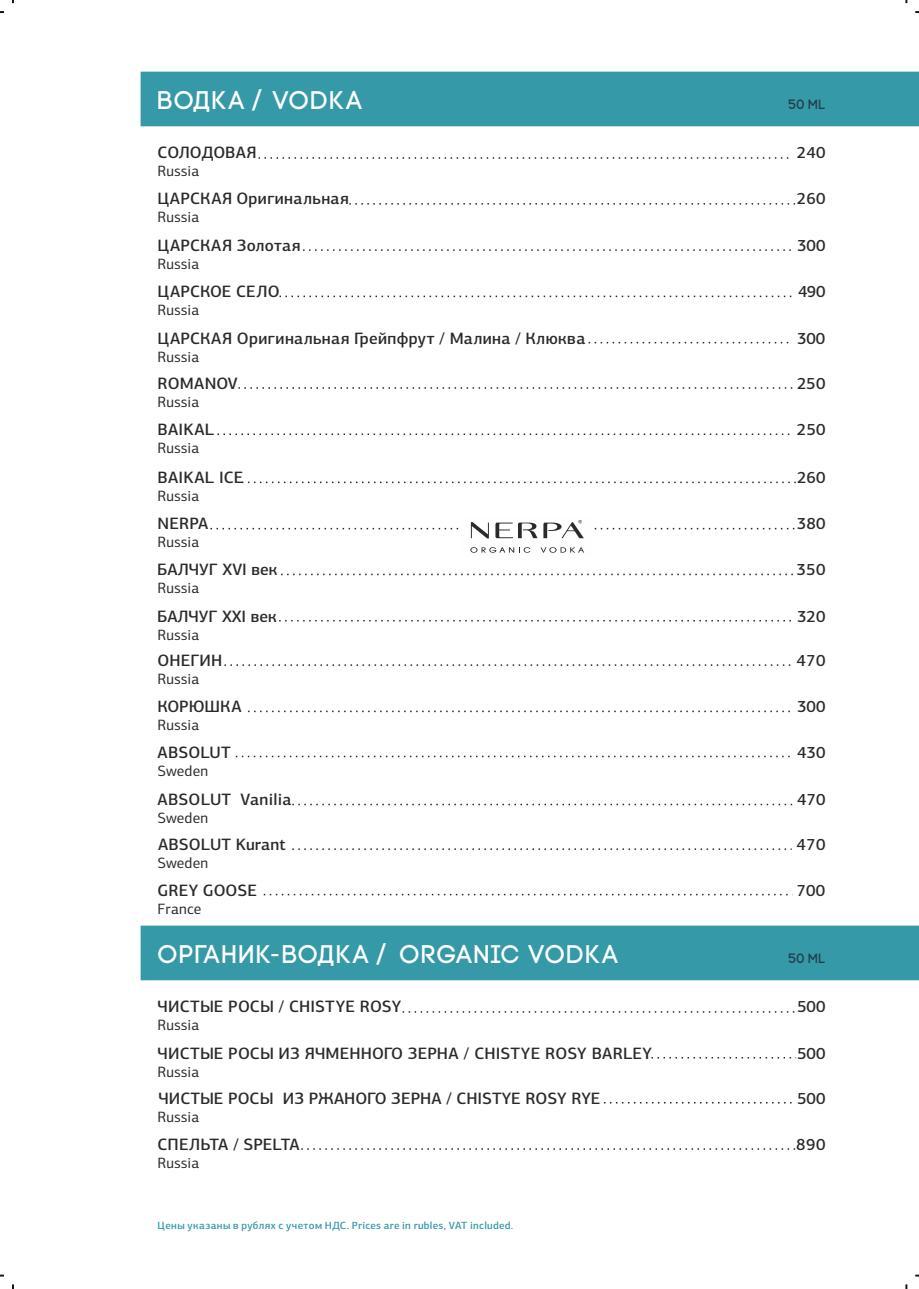
<style>
.page{position:relative;width:919px;height:1289px;background:#fff}
.page>*{position:absolute;margin:0;border:0;box-sizing:border-box;transform-origin:0 0}
.t1{font:25.5px "Code Pro";letter-spacing:.04em;color:#fefefe}
.t2{font:500 16.5px "PF Agora Sans Pro";letter-spacing:.01em;color:#2b2a29}
.t3{font:500 16.5px "PF Agora Sans Pro";letter-spacing:.03em;color:#2b2a29}
.t4{font:15px "PF Agora Sans Pro";color:#2b2a29}
.t5{font:13.5px "Code Pro";letter-spacing:.03em;color:#233c4b}
.t6{font:500 10.5px "PF Agora Sans Pro";letter-spacing:.03em;color:#3599a7}
</style>
<div class="page">
<div style="left:141px;top:72px;width:777px;height:54px;background:#3599a7"></div>
<svg style="left:210px;top:520px;width:585px;height:18px"></svg>
<svg style="left:470px;top:547px;width:60px;height:5px"></svg>
<svg style="left:540px;top:547px;width:44px;height:5px"></svg>
<svg style="left:258px;top:157px;width:531px;height:2px"></svg>
<svg style="left:349px;top:203px;width:447px;height:2px"></svg>
<svg style="left:303px;top:249px;width:488px;height:2px"></svg>
<svg style="left:279px;top:295px;width:513px;height:3px"></svg>
<svg style="left:588px;top:341px;width:201px;height:3px"></svg>
<svg style="left:217px;top:433px;width:573px;height:2px"></svg>
<svg style="left:238px;top:387px;width:555px;height:2px"></svg>
<svg style="left:241px;top:481px;width:555px;height:3px"></svg>
<svg style="left:224px;top:664px;width:567px;height:2px"></svg>
<svg style="left:248px;top:710px;width:542px;height:3px"></svg>
<svg style="left:235px;top:755px;width:555px;height:3px"></svg>
<svg style="left:263px;top:893px;width:530px;height:3px"></svg>
<svg style="left:292px;top:803px;width:501px;height:3px"></svg>
<svg style="left:292px;top:848px;width:500px;height:2px"></svg>
<div style="left:141px;top:925px;width:777px;height:55px;background:#3599a7"></div>
<svg style="left:402px;top:1011px;width:393px;height:2px"></svg>
<svg style="left:651px;top:1057px;width:146px;height:2px"></svg>
<svg style="left:301px;top:1148px;width:495px;height:2px"></svg>
<svg style="left:281px;top:573px;width:512px;height:3px"></svg>
<svg style="left:279px;top:620px;width:512px;height:2px"></svg>
<svg style="left:603px;top:1102px;width:189px;height:2px"></svg>
<h1 class="t1" style="left:158px;top:90px;width:207px">ВОДКА / VODKA</h1>
<p class="t5" style="left:788px;top:99px;width:39px">50 ML</p>
<p class="t2" style="left:158px;top:146px;width:101px">СОЛОДОВАЯ</p>
<p class="t2" style="left:796px;top:146px;width:30px">240</p>
<p class="t4" style="left:158px;top:165px;width:43px">Russia</p>
<p class="t3" style="left:158px;top:192px;width:193px">ЦАРСКАЯ Оригинальная</p>
<p class="t2" style="left:796px;top:192px;width:30px">260</p>
<p class="t4" style="left:158px;top:211px;width:43px">Russia</p>
<p class="t2" style="left:158px;top:238px;width:144px">ЦАРСКАЯ Золотая</p>
<p class="t2" style="left:797px;top:238px;width:30px">300</p>
<p class="t4" style="left:158px;top:257px;width:43px">Russia</p>
<p class="t2" style="left:158px;top:285px;width:123px">ЦАРСКОЕ СЕЛО</p>
<p class="t2" style="left:798px;top:285px;width:29px">490</p>
<p class="t4" style="left:158px;top:304px;width:43px">Russia</p>
<p class="t2" style="left:158px;top:331px;width:429px">ЦАРСКАЯ Оригинальная Грейпфрут / Малина / Клюква</p>
<p class="t2" style="left:797px;top:331px;width:30px">300</p>
<p class="t4" style="left:158px;top:350px;width:43px">Russia</p>
<p class="t2" style="left:158px;top:376px;width:82px">ROMANOV</p>
<p class="t2" style="left:797px;top:376px;width:30px">250</p>
<p class="t4" style="left:158px;top:396px;width:43px">Russia</p>
<p class="t2" style="left:158px;top:423px;width:58px">BAIKAL</p>
<p class="t2" style="left:796px;top:423px;width:30px">250</p>
<p class="t4" style="left:158px;top:442px;width:43px">Russia</p>
<p class="t2" style="left:158px;top:470px;width:87px">BAIKAL ICE</p>
<p class="t2" style="left:797px;top:470px;width:30px">260</p>
<p class="t4" style="left:158px;top:489px;width:43px">Russia</p>
<p class="t2" style="left:158px;top:516px;width:52px">NERPA</p>
<p class="t2" style="left:796px;top:516px;width:30px">380</p>
<p class="t4" style="left:158px;top:536px;width:43px">Russia</p>
<p class="t2" style="left:158px;top:563px;width:121px">БАЛЧУГ ХVI век</p>
<p class="t2" style="left:796px;top:563px;width:30px">350</p>
<p class="t4" style="left:158px;top:582px;width:43px">Russia</p>
<p class="t2" style="left:158px;top:609px;width:120px">БАЛЧУГ ХXI век</p>
<p class="t2" style="left:797px;top:609px;width:30px">320</p>
<p class="t4" style="left:158px;top:628px;width:43px">Russia</p>
<p class="t2" style="left:158px;top:653px;width:66px">ОНЕГИН</p>
<p class="t2" style="left:796px;top:653px;width:30px">470</p>
<p class="t4" style="left:158px;top:672px;width:43px">Russia</p>
<p class="t2" style="left:158px;top:700px;width:86px">КОРЮШКА</p>
<p class="t2" style="left:797px;top:700px;width:30px">300</p>
<p class="t4" style="left:158px;top:719px;width:43px">Russia</p>
<p class="t2" style="left:158px;top:746px;width:75px">ABSOLUT</p>
<p class="t2" style="left:797px;top:746px;width:30px">430</p>
<p class="t4" style="left:158px;top:765px;width:52px">Sweden</p>
<p class="t2" style="left:158px;top:792px;width:135px">ABSOLUT Vanilia</p>
<p class="t2" style="left:797px;top:792px;width:30px">470</p>
<p class="t4" style="left:158px;top:811px;width:52px">Sweden</p>
<p class="t2" style="left:158px;top:837px;width:129px">ABSOLUT Kurant</p>
<p class="t2" style="left:796px;top:837px;width:31px">470</p>
<p class="t4" style="left:158px;top:857px;width:52px">Sweden</p>
<p class="t2" style="left:158px;top:883px;width:101px">GREY GOOSE</p>
<p class="t2" style="left:796px;top:883px;width:30px">700</p>
<p class="t4" style="left:158px;top:902px;width:45px">France</p>
<h1 class="t1" style="left:158px;top:944px;width:462px">ОРГАНИК-ВОДКА / ORGANIC VODKA</h1>
<p class="t5" style="left:788px;top:953px;width:39px">50 ML</p>
<p class="t2" style="left:158px;top:999px;width:245px">ЧИСТЫЕ РОСЫ / CHISTYE ROSY</p>
<p class="t2" style="left:797px;top:999px;width:30px">500</p>
<p class="t4" style="left:158px;top:1018px;width:43px">Russia</p>
<p class="t2" style="left:158px;top:1046px;width:496px">ЧИСТЫЕ РОСЫ ИЗ ЯЧМЕННОГО ЗЕРНА / CHISTYE ROSY BARLEY</p>
<p class="t2" style="left:797px;top:1046px;width:30px">500</p>
<p class="t4" style="left:158px;top:1065px;width:43px">Russia</p>
<p class="t2" style="left:158px;top:1091px;width:443px">ЧИСТЫЕ РОСЫ ИЗ РЖАНОГО ЗЕРНА / CHISTYE ROSY RYE</p>
<p class="t2" style="left:797px;top:1091px;width:30px">500</p>
<p class="t4" style="left:158px;top:1110px;width:43px">Russia</p>
<p class="t2" style="left:158px;top:1137px;width:144px">СПЕЛЬТА / SPELTA</p>
<p class="t2" style="left:796px;top:1137px;width:31px">890</p>
<p class="t4" style="left:158px;top:1156px;width:43px">Russia</p>
<p class="t6" style="left:158px;top:1220px;width:357px">Цены указаны в рублях с учетом НДС. Prices are in rubles, VAT included.</p>
</div>
